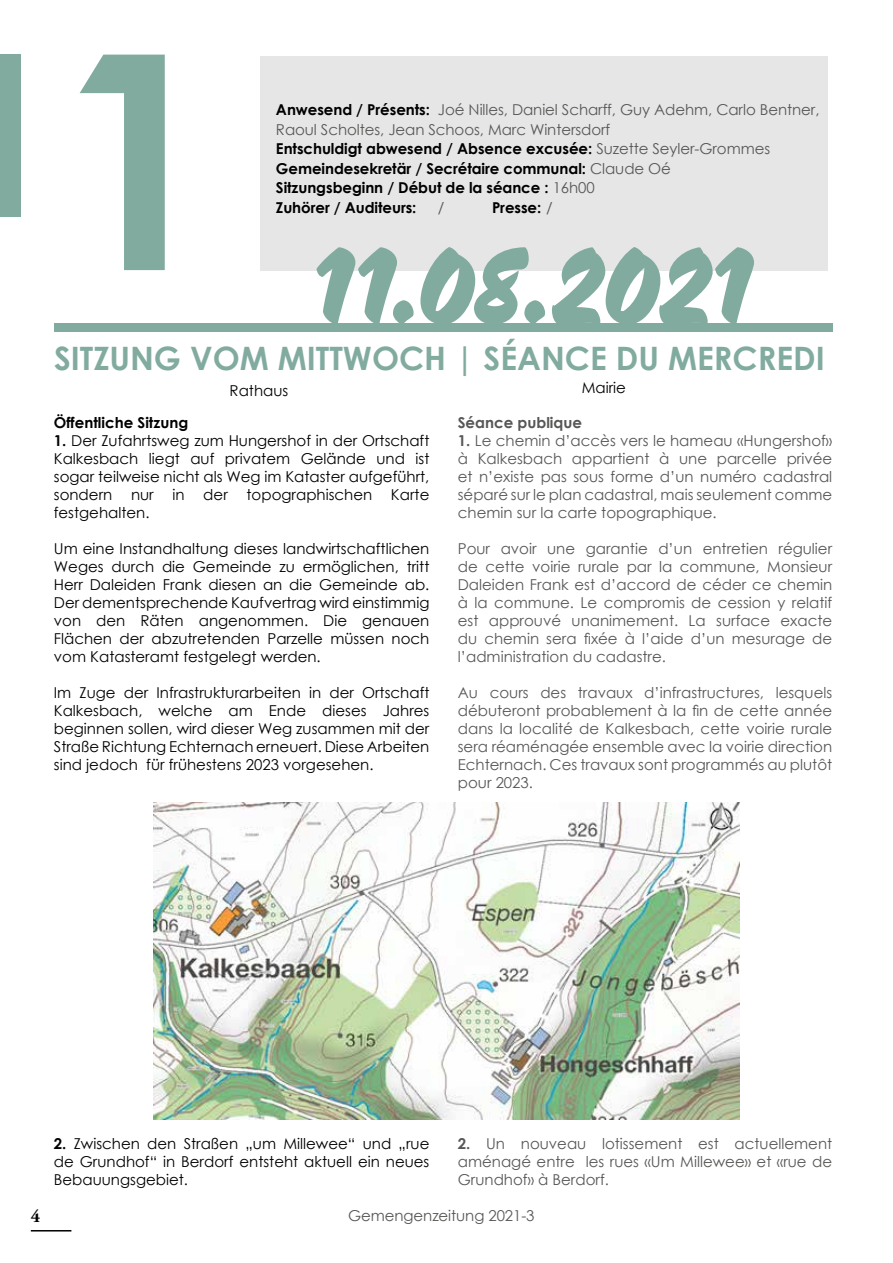
<style>
.page{position:relative;width:893px;height:1263px;background:#fff}
.page>*{position:absolute;margin:0;border:0;box-sizing:border-box;transform-origin:0 0}
.t1{font:700 300px "Century Gothic";color:#82aba0}
.t2{font:111px "Pique";color:#82aba0}
.t3{font:700 32.25px "Century Gothic";color:#82aba0}
.t4{font:700 18px "Adobe Garamond Pro";color:#000}
.t5{font:15px/18px "Century Gothic";color:#575756;text-align:justify}
.t6{font:15px/18px "Century Gothic";color:#000;text-align:justify}
.t7{font:700 15px/19.5px "Century Gothic";letter-spacing:-.005em;color:#000}
.t8{font:700 15px "Century Gothic";color:#575756}
.t9{font:15px "Century Gothic";color:#020203}
.s1{font-weight:400;color:#575756}
.s2{font-weight:700}
</style>
<div class="page">
<hr style="left:31px;top:1230px;width:40px;height:1px;background:#000">
<div style="left:0;top:54px;width:21px;height:163px;background:#82aba0"></div>
<div style="left:260px;top:56px;width:568px;height:215px;background:#e6e6e6"></div>
<div style="left:54px;top:323px;width:778px;height:8px;background:#82aba0"></div>
<img style="left:153px;top:803px;width:587px;height:316px">
<h1 class="t1" style="left:54px;top:-67px;width:170px">1</h1>
<p class="t7" style="left:276px;top:99px;width:545px">Anwesend / Présents: <span class="s1">Joé Nilles, Daniel Scharff, Guy Adehm, Carlo Bentner, Raoul Scholtes, Jean Schoos, Marc Wintersdorf<br></span>Entschuldigt abwesend / Absence excusée: <span class="s1">Suzette Seyler-Grommes </span>Gemeindesekretär / Secrétaire communal: <span class="s1">Claude Oé<br></span>Sitzungsbeginn / Début de la séance : <span class="s1">16h00<br></span>Zuhörer / Auditeurs:</p>
<p class="t5" style="left:438px;top:198px;width:8px">/</p>
<p class="t7" style="left:492px;top:197px;width:62px">Presse: <span class="s1">/</span></p>
<h2 class="t2" style="left:311px;top:191px;width:440px">11.08.2021</h2>
<h3 class="t3" style="left:54px;top:333px;width:772px">SITZUNG VOM MITTWOCH | SÉANCE DU MERCREDI</h3>
<p class="t9" style="left:230px;top:380px;width:60px">Rathaus</p>
<p class="t9" style="left:582px;top:377px;width:46px">Mairie</p>
<p class="t7" style="left:54px;top:413px;width:136px">Öffentliche Sitzung</p>
<p class="t6" style="left:54px;top:432px;width:377px"><span class="s2">1.</span> Der Zufahrtsweg zum Hungershof in der Ortschaft Kalkesbach liegt auf privatem Gelände und ist sogar teilweise nicht als Weg im Kataster aufgeführt, sondern nur in der topographischen Karte festgehalten.</p>
<p class="t6" style="left:54px;top:540px;width:377px">Um eine Instandhaltung dieses landwirtschaftlichen Weges durch die Gemeinde zu ermöglichen, tritt Herr Daleiden Frank diesen an die Gemeinde ab.<br>Der dementsprechende Kaufvertrag wird einstimmig von den Räten angenommen. Die genauen Flächen der abzutretenden Parzelle müssen noch vom Katasteramt festgelegt werden.</p>
<p class="t6" style="left:54px;top:684px;width:377px">Im Zuge der Infrastrukturarbeiten in der Ortschaft Kalkesbach, welche am Ende dieses Jahres beginnen sollen, wird dieser Weg zusammen mit der Straße Richtung Echternach erneuert. Diese Arbeiten sind jedoch für frühestens 2023 vorgesehen.</p>
<p class="t8" style="left:458px;top:412px;width:126px">Séance publique</p>
<p class="t5" style="left:458px;top:432px;width:376px"><span class="s2">1.</span> Le chemin d’accès vers le hameau «Hungershof» à Kalkesbach appartient à une parcelle privée et n’existe pas sous forme d’un numéro cadastral séparé sur le plan cadastral, mais seulement comme chemin sur la carte topographique.</p>
<p class="t5" style="left:458px;top:540px;width:376px">Pour avoir une garantie d’un entretien régulier de cette voirie rurale par la commune, Monsieur Daleiden Frank est d’accord de céder ce chemin à la commune. Le compromis de cession y relatif est approuvé unanimement. La surface exacte du chemin sera fixée à l’aide d’un mesurage de l’administration du cadastre.</p>
<p class="t5" style="left:458px;top:684px;width:376px">Au cours des travaux d’infrastructures, lesquels débuteront probablement à la fin de cette année dans la localité de Kalkesbach, cette voirie rurale sera réaménagée ensemble avec la voirie direction Echternach. Ces travaux sont programmés au plutôt pour 2023.</p>
<p class="t6" style="left:54px;top:1134px;width:377px"><span class="s2">2.</span> Zwischen den Straßen „um Millewee“ und „rue de Grundhof“ in Berdorf entsteht aktuell ein neues Bebauungsgebiet.</p>
<p class="t5" style="left:458px;top:1134px;width:376px"><span class="s2">2.</span> Un nouveau lotissement est actuellement aménagé entre les rues «Um Millewee» et «rue de Grundhof» à Berdorf.</p>
<p class="t4" style="left:31px;top:1206px;width:11px">4</p>
<p class="t5" style="left:348px;top:1207px;width:188px">Gemengenzeitung 2021-3</p>
</div>
